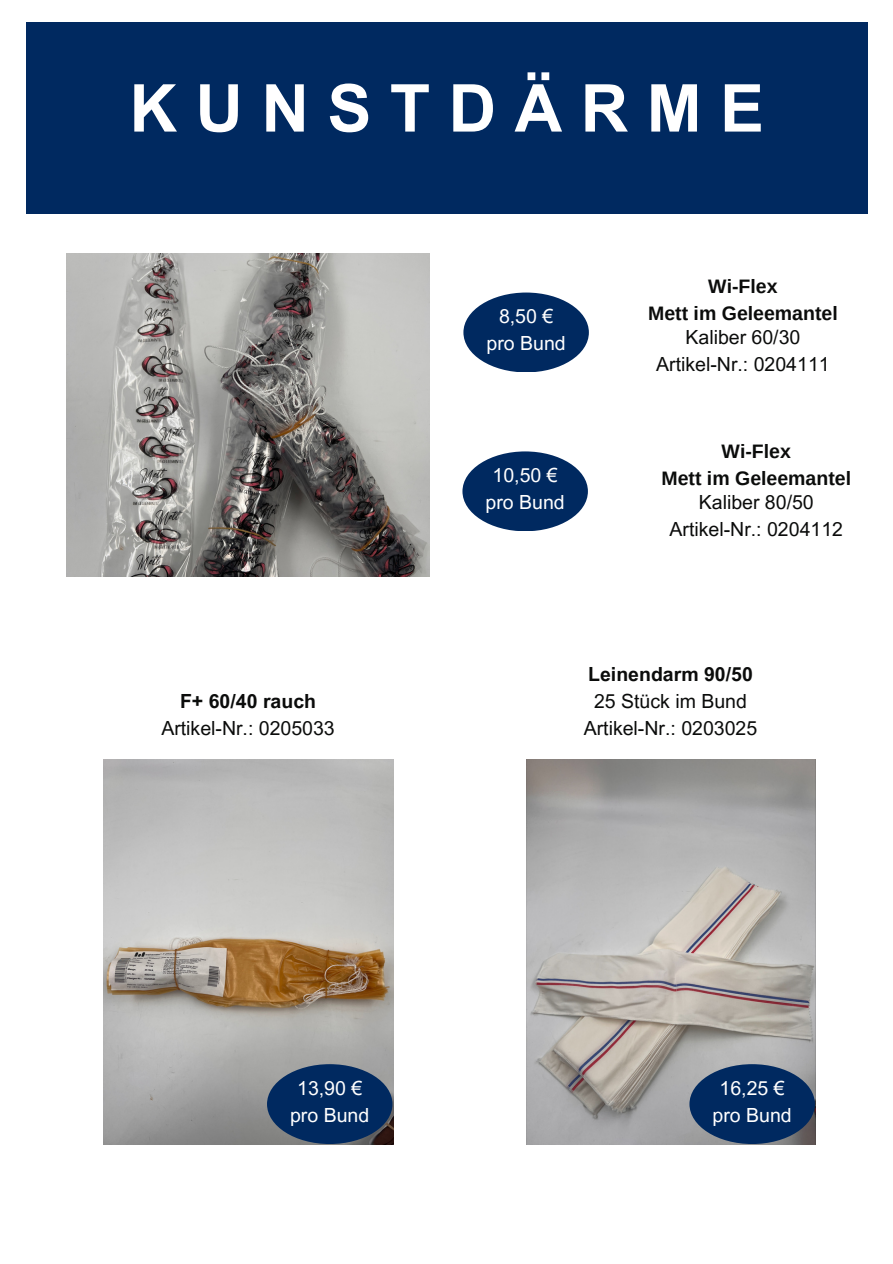
<style>
.page{position:relative;width:893px;height:1264px;background:#fff}
.page>*{position:absolute;margin:0;border:0;box-sizing:border-box;transform-origin:0 0}
.t1{font:700 66px "Arial MT Pro";letter-spacing:.28em;color:#fff}
.t2{font:19.5px "Arial MT Pro";color:#0b0c0b}
.t3{font:19.5px "Arial MT Pro";color:#fff}
.t4{font:700 19.5px "Arimo";color:#0b0c0b}
.t5{font:700 19.5px "Arial MT Pro";color:#0b0c0b}
</style>
<div class="page">
<div style="left:26px;top:22px;width:841px;height:191px;background:#002960"></div>
<img style="left:66px;top:253px;width:363px;height:323px">
<div style="left:463px;top:292px;width:125px;height:80px;background:#002960;border-radius:50%"></div>
<img style="left:104px;top:759px;width:289px;height:384px">
<div style="left:267px;top:1064px;width:125px;height:79px;background:#002960;border-radius:50%"></div>
<div style="left:462px;top:451px;width:126px;height:80px;background:#002960;border-radius:50%"></div>
<img style="left:526px;top:759px;width:289px;height:384px">
<div style="left:689px;top:1064px;width:125px;height:79px;background:#002960;border-radius:50%"></div>
<h1 class="t1" style="left:129px;top:84px;width:636px">KUNSTDÄRME</h1>
<p class="t5" style="left:180px;top:693px;width:137px">F+ 60/40 rauch</p>
<p class="t2" style="left:161px;top:720px;width:175px">Artikel-Nr.: 0205033</p>
<p class="t3" style="left:499px;top:309px;width:56px">8,50 €</p>
<p class="t3" style="left:486px;top:336px;width:81px">pro Bund</p>
<p class="t3" style="left:492px;top:467px;width:67px">10,50 €</p>
<p class="t3" style="left:485px;top:494px;width:81px">pro Bund</p>
<p class="t4" style="left:708px;top:275px;width:71px">Wi-Flex</p>
<p class="t4" style="left:648px;top:302px;width:191px">Mett im Geleemantel</p>
<p class="t2" style="left:685px;top:330px;width:116px">Kaliber 60/30</p>
<p class="t2" style="left:656px;top:357px;width:175px">Artikel-Nr.: 0204111</p>
<p class="t4" style="left:721px;top:440px;width:71px">Wi-Flex</p>
<p class="t4" style="left:661px;top:467px;width:191px">Mett im Geleemantel</p>
<p class="t2" style="left:698px;top:495px;width:116px">Kaliber 80/50</p>
<p class="t2" style="left:669px;top:522px;width:175px">Artikel-Nr.: 0204112</p>
<p class="t5" style="left:588px;top:666px;width:166px">Leinendarm 90/50</p>
<p class="t2" style="left:594px;top:693px;width:154px">25 Stück im Bund</p>
<p class="t2" style="left:583px;top:720px;width:175px">Artikel-Nr.: 0203025</p>
<p class="t3" style="left:297px;top:1080px;width:67px">13,90 €</p>
<p class="t3" style="left:290px;top:1107px;width:81px">pro Bund</p>
<p class="t3" style="left:719px;top:1080px;width:67px">16,25 €</p>
<p class="t3" style="left:712px;top:1107px;width:81px">pro Bund</p>
</div>
